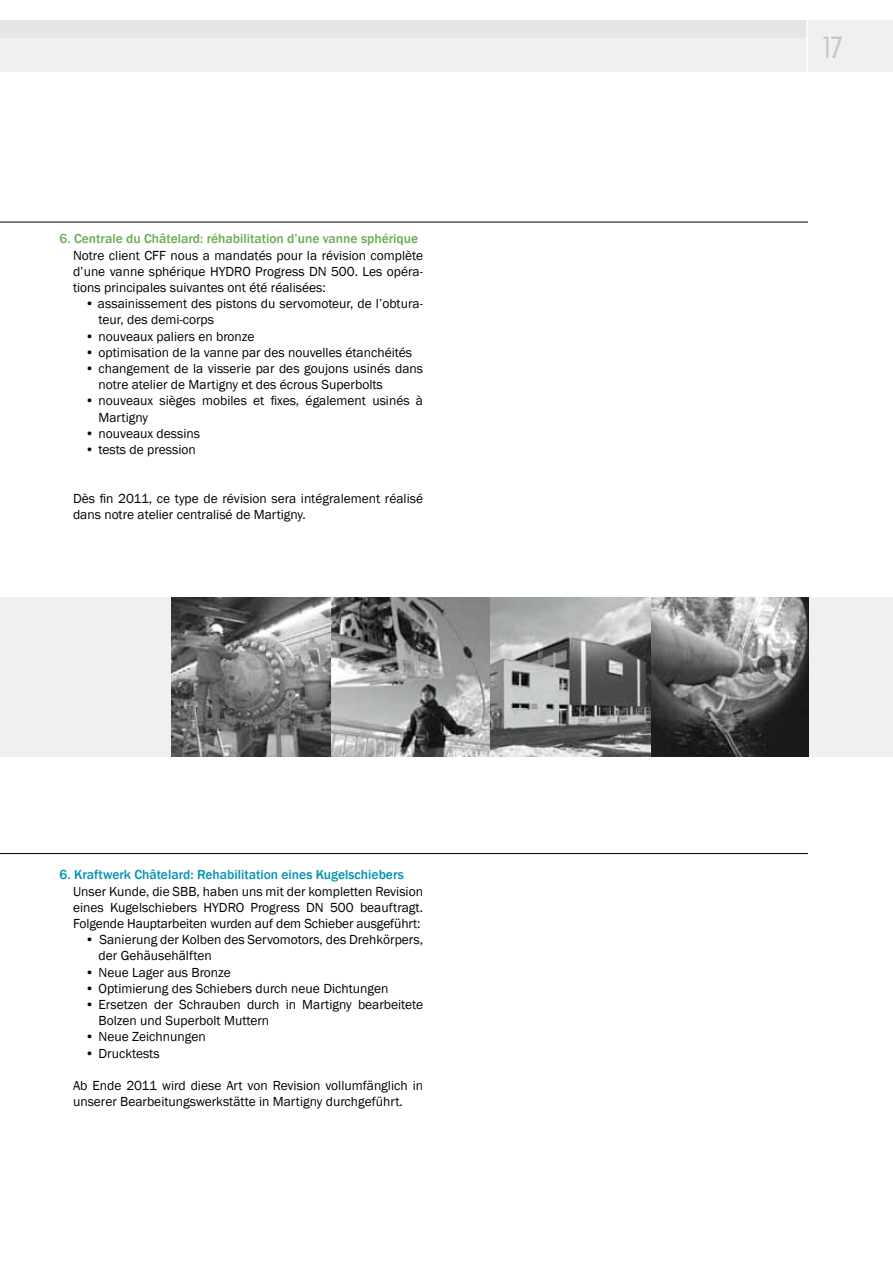
<style>
.page{position:relative;width:893px;height:1263px;background:#fff}
.page>*{position:absolute;margin:0;border:0;box-sizing:border-box;transform-origin:0 0}
.t1{font:36px "Forgotten Futurist";color:#c6c7c8}
.t2{font:13.5px/16.2px "Franklin Gothic";color:#000}
.t3{font:500 13.5px "Franklin Gothic";color:#68ad4f}
.t4{font:500 13.5px "Franklin Gothic";color:#0094af}
</style>
<div class="page">
<div style="left:0;top:21px;width:893px;height:51px;background:#f0f0f1"></div>
<div style="left:0;top:21px;width:807px;height:17px;background:#e5e6e6"></div>
<hr style="left:806px;top:17px;width:2px;height:74px;background:#fff">
<div style="left:807px;top:597px;width:86px;height:160px;background:#f0f0f1"></div>
<div style="left:0;top:597px;width:186px;height:160px;background:#f0f0f1"></div>
<img style="left:172px;top:597px;width:637px;height:160px">
<hr style="left:0;top:853px;width:808px;height:1px;background:#000">
<hr style="left:0;top:222px;width:808px;height:1px;background:#000">
<p class="t3" style="left:60px;top:230px;width:360px">6. Centrale du Châtelard: réhabilitation d’une vanne sphérique</p>
<p class="t2" style="left:73px;top:247px;width:352px;text-align:justify">Notre client CFF nous a mandatés pour la révision complète d’une vanne sphérique HYDRO Progress DN 500. Les opéra&shy;tions principales suivantes ont été réalisées:</p>
<p class="t2" style="left:99px;top:296px;width:326px;text-indent:-14px">• assainissement des pistons du servomoteur, de l’obtura&shy;teur, des demi-corps</p>
<p class="t2" style="left:85px;top:328px;width:171px">• nouveaux paliers en bronze</p>
<p class="t2" style="left:85px;top:344px;width:329px">• optimisation de la vanne par des nouvelles étanchéités</p>
<p class="t2" style="left:99px;top:361px;width:326px;text-indent:-14px">• changement de la visserie par des goujons usinés dans notre atelier de Martigny et des écrous Superbolts</p>
<p class="t2" style="left:99px;top:393px;width:326px;text-indent:-14px">• nouveaux sièges mobiles et fixes, également usinés à<br>Martigny</p>
<p class="t2" style="left:85px;top:425px;width:117px">• nouveaux dessins</p>
<p class="t2" style="left:85px;top:442px;width:112px">• tests de pression</p>
<p class="t2" style="left:73px;top:490px;width:352px">Dès fin 2011, ce type de révision sera intégralement réalisé dans notre atelier centralisé de Martigny.</p>
<p class="t4" style="left:60px;top:866px;width:346px">6. Kraftwerk Châtelard: Rehabilitation eines Kugelschiebers</p>
<p class="t2" style="left:73px;top:883px;width:352px;text-align:justify">Unser Kunde, die SBB, haben uns mit der kompletten Revision eines Kugelschiebers HYDRO Progress DN 500 beauftragt.<br>Folgende Hauptarbeiten wurden auf dem Schieber ausgeführt:</p>
<p class="t2" style="left:99px;top:932px;width:326px;text-indent:-14px">• Sanierung der Kolben des Servomotors, des Drehkörpers, der Gehäusehälften</p>
<p class="t2" style="left:85px;top:964px;width:147px">• Neue Lager aus Bronze</p>
<p class="t2" style="left:85px;top:980px;width:305px">• Optimierung des Schiebers durch neue Dichtungen</p>
<p class="t2" style="left:99px;top:997px;width:326px;text-indent:-14px">• Ersetzen der Schrauben durch in Martigny bearbeitete<br>Bolzen und Superbolt Muttern</p>
<p class="t2" style="left:85px;top:1029px;width:122px">• Neue Zeichnungen</p>
<p class="t2" style="left:85px;top:1045px;width:76px">• Drucktests</p>
<p class="t2" style="left:73px;top:1078px;width:352px">Ab Ende 2011 wird diese Art von Revision vollumfänglich in unserer Bearbeitungswerkstätte in Martigny durchgeführt.</p>
<h1 class="t1" style="left:823px;top:32px;width:22px">17</h1>
</div>
